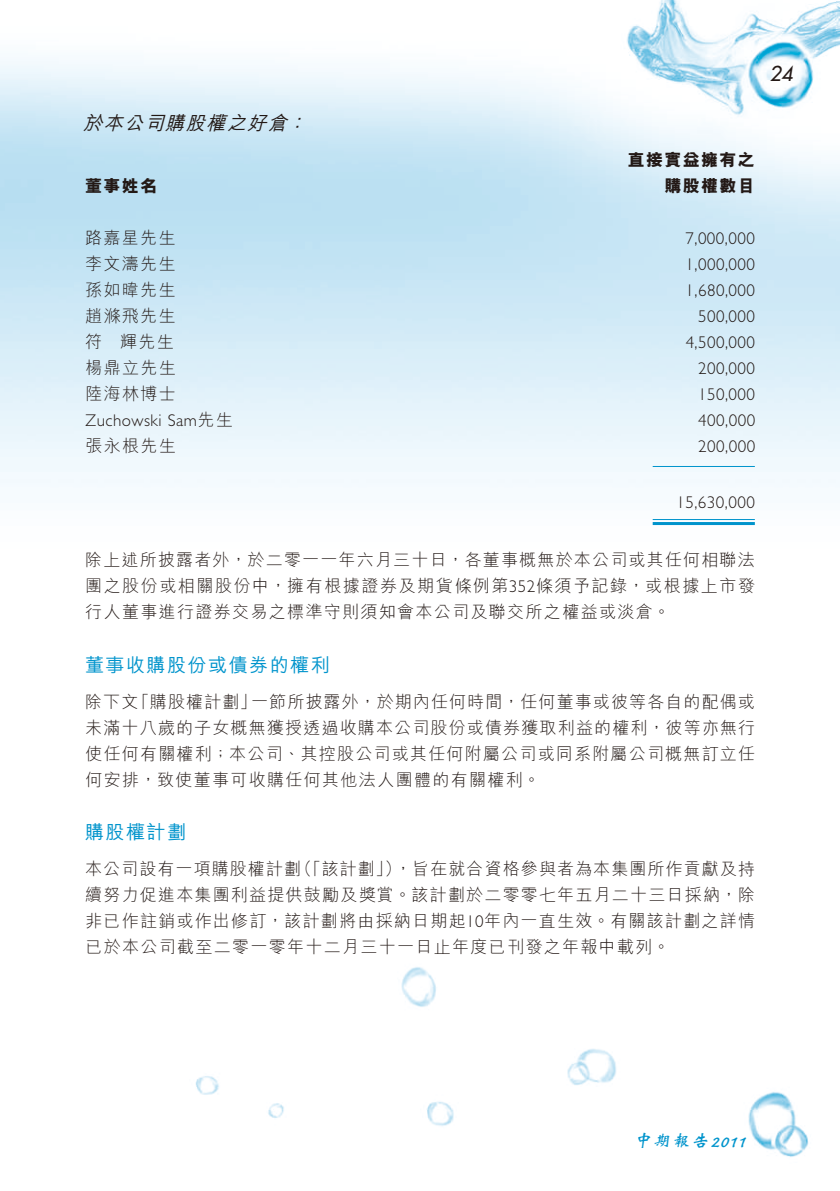
<style>
.page{position:relative;width:840px;height:1191px;background:#fff}
.page>*{position:absolute;margin:0;border:0;box-sizing:border-box;transform-origin:0 0}
.t1{font:600 21px "Caflisch Script Pro";color:#0094cc}
.t2{font:italic 500 20px "Futura Std";color:#231916}
.t3{font:500 19px "M Hei HK";letter-spacing:.08em;color:#0094cc}
.t4{font:italic 500 19px "M Hei HK";color:#231916}
.t5{font:300 17px/26px "M Hei HK";letter-spacing:.07em;color:#231916}
.t6{font:300 17px "Gill Sans Std";letter-spacing:.03em;color:#231916}
.t7{font:800 17px/26px "M Hei HK";letter-spacing:.08em;color:#231916;text-align:right}
.t8{font:700 17px "M Bei HK";color:#0094cc}
.s1{font-family:"M Hei HK"}
.s2{font-family:"Gill Sans Std"}
</style>
<div class="page">
<img style="left:1px;top:0;width:838px;height:1157px">
<img style="left:0;top:0;width:1px;height:1191px">
<hr style="left:652px;top:466px;width:102px;height:1px;background:#0094cc">
<hr style="left:652px;top:519px;width:102px;height:1px;background:#0094cc">
<hr style="left:652px;top:522px;width:102px;height:3px;background:#0094cc">
<p class="t2" style="left:769px;top:61px;width:25px">24</p>
<p class="t4" style="left:83px;top:110px;width:211px">於本公司購股權之好倉</p>
<p class="t4" style="left:287px;top:110px;width:27px">：</p>
<p class="t7" style="left:85px;top:173px;width:73px">董事姓名</p>
<p class="t7" style="left:627px;top:147px;width:128px">直接實益擁有之購股權數目</p>
<p class="t5" style="left:85px;top:224px;width:92px">路嘉星先生</p>
<p class="t6" style="left:685px;top:229px;width:71px">7,000,000</p>
<p class="t5" style="left:85px;top:250px;width:92px">李文濤先生</p>
<p class="t6" style="left:685px;top:255px;width:71px">1,000,000</p>
<p class="t5" style="left:85px;top:276px;width:92px">孫如暐先生</p>
<p class="t6" style="left:685px;top:281px;width:71px">1,680,000</p>
<p class="t5" style="left:85px;top:302px;width:92px">趙滌飛先生</p>
<p class="t6" style="left:697px;top:307px;width:58px">500,000</p>
<p class="t5" style="left:85px;top:328px;width:18px">符</p>
<p class="t5" style="left:120px;top:328px;width:55px">輝先生</p>
<p class="t6" style="left:685px;top:333px;width:71px">4,500,000</p>
<p class="t5" style="left:85px;top:354px;width:92px">楊鼎立先生</p>
<p class="t6" style="left:697px;top:359px;width:58px">200,000</p>
<p class="t5" style="left:85px;top:380px;width:92px">陸海林博士</p>
<p class="t6" style="left:697px;top:385px;width:58px">150,000</p>
<p class="t6" style="left:85px;top:411px;width:149px">Zuchowski Sam<span class="s1">先生</span></p>
<p class="t6" style="left:697px;top:411px;width:58px">400,000</p>
<p class="t5" style="left:85px;top:432px;width:92px">張永根先生</p>
<p class="t6" style="left:698px;top:437px;width:58px">200,000</p>
<p class="t6" style="left:676px;top:493px;width:80px">15,630,000</p>
<p class="t5" style="left:85px;top:546px;width:671px;text-align:justify">除上述所披露者外，於二零一一年六月三十日，各董事概無於本公司或其任何相聯法團之股份或相關股份中，擁有根據證券及期貨條例第<span class="s2">352</span>條須予記錄，或根據上市發行人董事進行證券交易之標準守則須知會本公司及聯交所之權益或淡倉。</p>
<p class="t3" style="left:85px;top:651px;width:246px">董事收購股份或債券的權利</p>
<p class="t5" style="left:251px;top:687px;width:505px">一節所披露外，於期內任何時間，任何董事或彼等各自的配偶或</p>
<p class="t5" style="left:132px;top:687px;width:126px">「購股權計劃」</p>
<p class="t5" style="left:85px;top:687px;width:671px">除下文<br>未滿十八歲的子女概無獲授透過收購本公司股份或債券獲取利益的權利，彼等亦無行使任何有關權利；本公司、其控股公司或其任何附屬公司或同系附屬公司概無訂立任何安排，致使董事可收購任何其他法人團體的有關權利。</p>
<p class="t3" style="left:85px;top:818px;width:102px">購股權計劃</p>
<p class="t5" style="left:394px;top:855px;width:361px">，旨在就合資格參與者為本集團所作貢獻及持</p>
<p class="t5" style="left:295px;top:855px;width:108px">（「該計劃」）</p>
<p class="t5" style="left:85px;top:855px;width:671px">本公司設有一項購股權計劃<br>續努力促進本集團利益提供鼓勵及獎賞。該計劃於二零零七年五月二十三日採納，除非已作註銷或作出修訂，該計劃將由採納日期起<span class="s2">10</span>年內一直生效。有關該計劃之詳情已於本公司截至二零一零年十二月三十一日止年度已刊發之年報中載列。</p>
<p class="t8" style="left:633px;top:1129px;width:79px">中期報告</p>
<p class="t1" style="left:710px;top:1131px;width:36px">2011</p>
</div>
